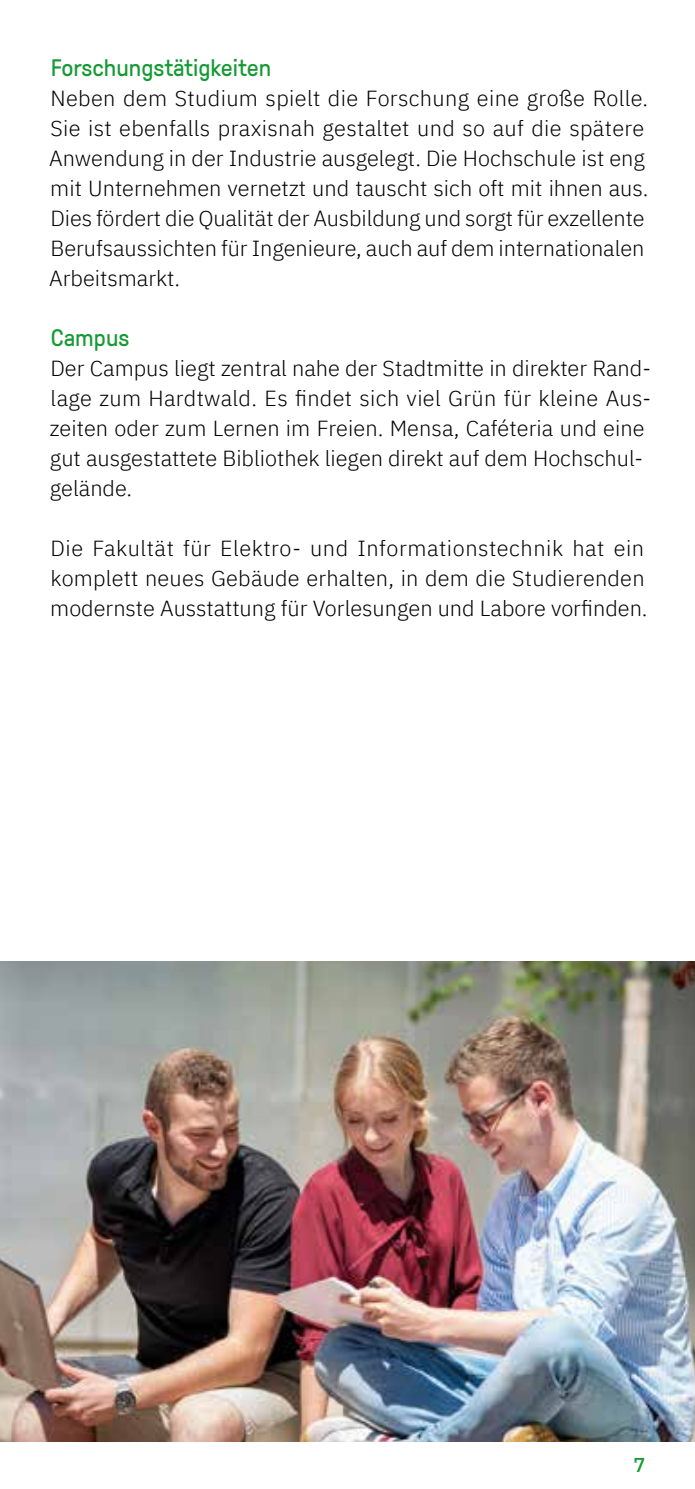
<style>
.page{position:relative;width:695px;height:1489px;background:#fff}
.page>*{position:absolute;margin:0;border:0;box-sizing:border-box;transform-origin:0 0}
.t1{font:23.75px "GT Pressura LG";color:#159a34}
.t2{font:300 21.75px/30px "IBM Plex Sans";color:#000}
.t3{font:500 20px "IBM Plex Sans";color:#159a34}
</style>
<div class="page">
<img style="left:0;top:961px;width:694px;height:480px">
<p class="t1" style="left:51px;top:55px;width:222px">Forschungstätigkeiten</p>
<p class="t2" style="left:49px;top:82px;width:600px">Neben dem Studium spielt die Forschung eine große Rolle.<br>Sie ist ebenfalls praxisnah gestaltet und so auf die spätere Anwendung in der Industrie ausgelegt. Die Hochschule ist eng mit Unternehmen vernetzt und tauscht sich oft mit ihnen aus.<br>Dies fördert die Qualität der Ausbildung und sorgt für exzellente Berufsaussichten für Ingenieure, auch auf dem internationalen Arbeitsmarkt.</p>
<p class="t1" style="left:51px;top:325px;width:80px">Campus</p>
<p class="t2" style="left:50px;top:352px;width:602px">Der Campus liegt zentral nahe der Stadtmitte in direkter Rand&shy;lage zum Hardtwald. Es findet sich viel Grün für kleine Aus&shy;zeiten oder zum Lernen im Freien. Mensa, Caféteria und eine gut ausgestattete Bibliothek liegen direkt auf dem Hochschul&shy;gelände.</p>
<p class="t2" style="left:50px;top:532px;width:598px">Die Fakultät für Elektro- und Informationstechnik hat ein komplett neues Gebäude erhalten, in dem die Studierenden modernste Ausstattung für Vorlesungen und Labore vorfinden.</p>
<p class="t3" style="left:633px;top:1448px;width:13px">7</p>
</div>
